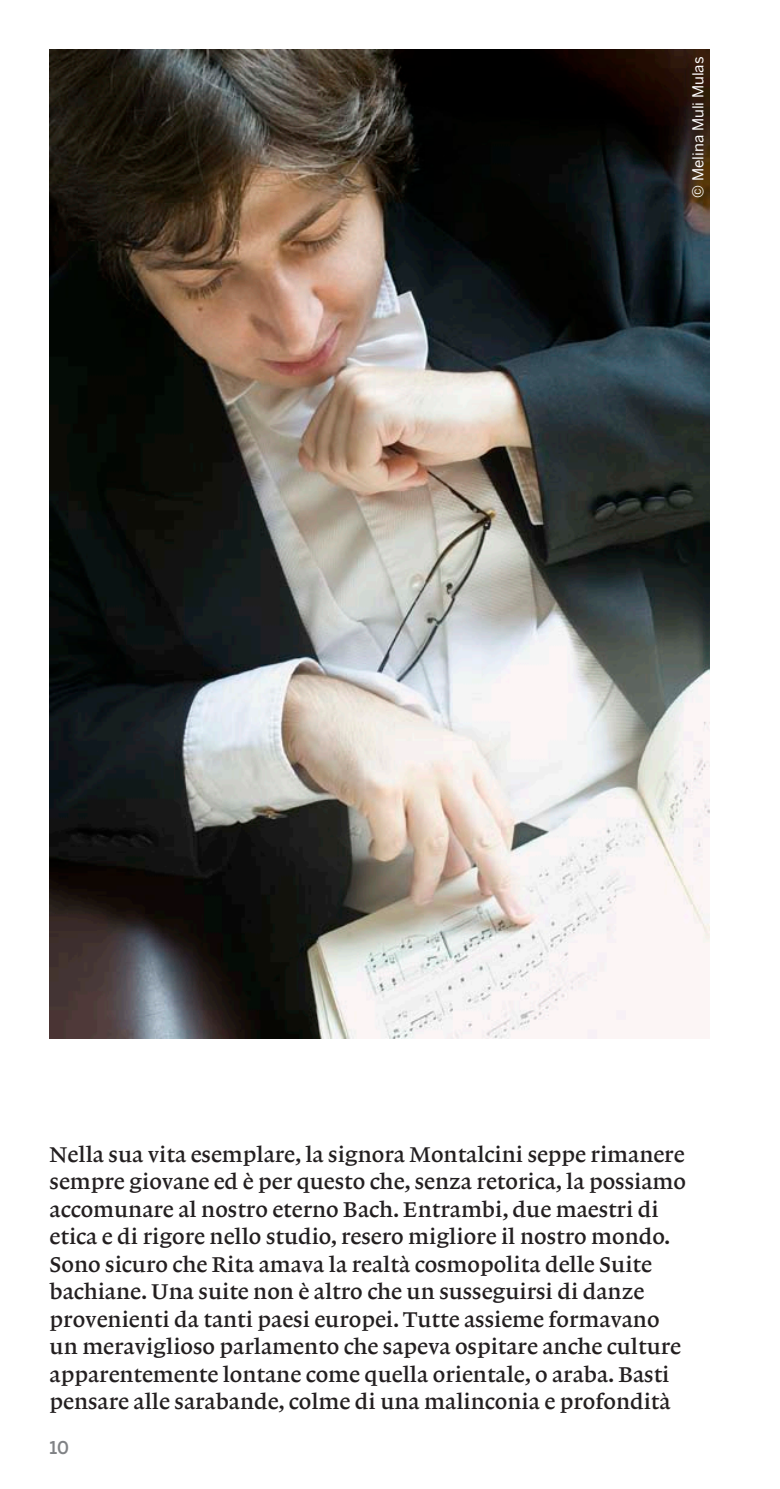
<style>
.page{position:relative;width:780px;height:1489px;background:#fff}
.page>*{position:absolute;margin:0;border:0;box-sizing:border-box;transform-origin:0 0}
.t1{font:22.5px/27.5px "Lexicon No 1 Roman B";color:#231f20}
.t2{font:500 17.5px "Benton Sans";color:#808285}
.t3{font:15px "Benton Sans";color:#fff}
</style>
<div class="page">
<img style="left:50px;top:50px;width:659px;height:988px">
<p class="t3" style="left:689px;top:197px;width:142px;rotate:-90deg">© Melina Muli Mulas</p>
<p class="t1" style="left:50px;top:1140px;width:637px">Nella sua vita esemplare, la signora Montalcini seppe rimanere sempre giovane ed è per questo che, senza retorica, la possiamo accomunare al nostro eterno Bach. Entrambi, due maestri di etica e di rigore nello studio, resero migliore il nostro mondo.<br>Sono sicuro che Rita amava la realtà cosmopolita delle Suite bachiane. Una suite non è altro che un susseguirsi di danze provenienti da tanti paesi europei. Tutte assieme formavano un meraviglioso parlamento che sapeva ospitare anche culture apparentemente lontane come quella orientale, o araba. Basti pensare alle sarabande, colme di una malinconia e profondità</p>
<p class="t2" style="left:50px;top:1436px;width:21px">10</p>
</div>
